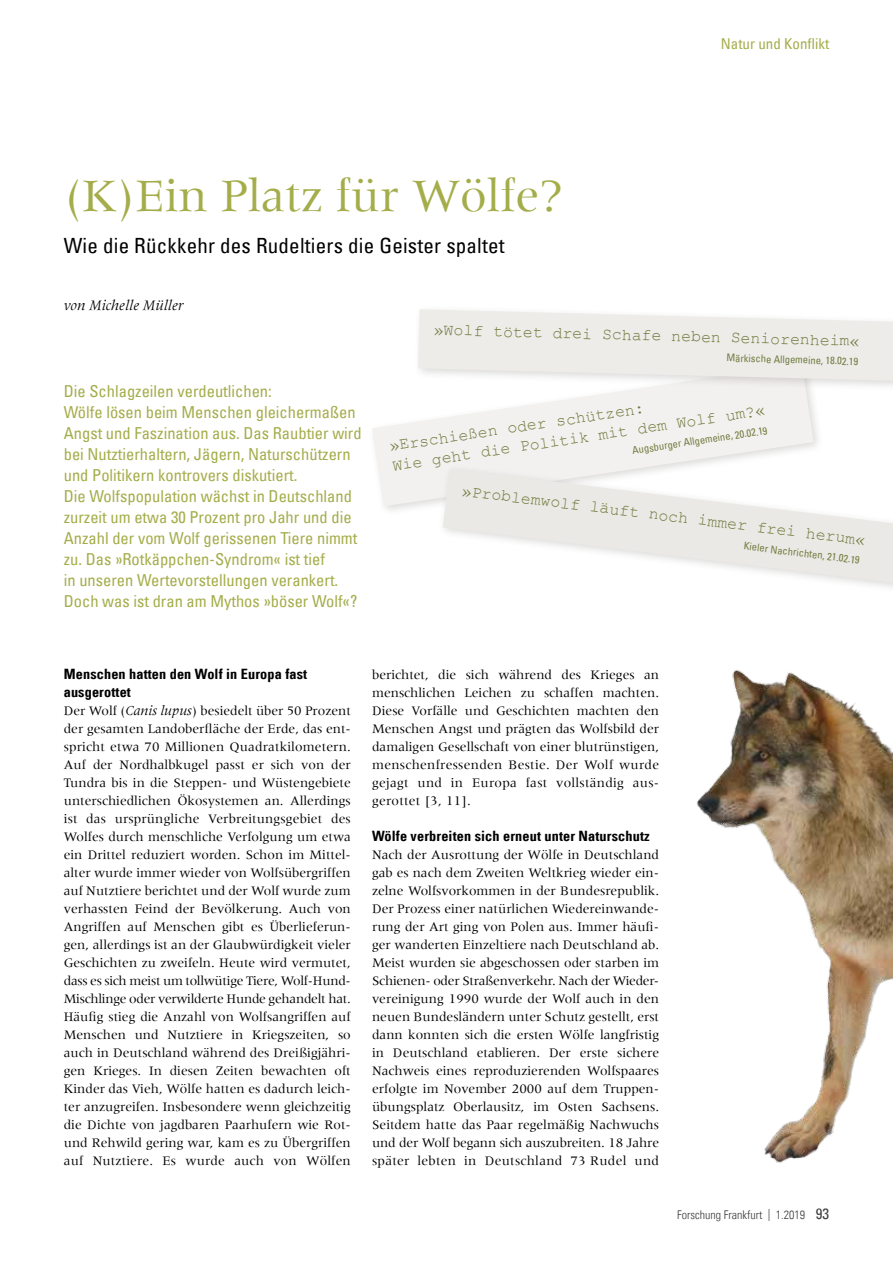
<style>
.page{position:relative;width:893px;height:1263px;background:#fff}
.page>*{position:absolute;margin:0;border:0;box-sizing:border-box;transform-origin:0 0}
.t1{font:48px "Meridien";color:#a4ad4a}
.t2{font:condensed 21px "Univers Com 57";letter-spacing:.01em;color:#000}
.t3{font:condensed 16.5px/21px "Univers Com 57";color:#a4ad4a}
.t4{font:16.5px/19.4px "Courier New";color:#717d40}
.t5{font:italic 15px "Meridien Com";color:#000}
.t6{font:condensed 15px "Univers Com 57";color:#a4ad4a}
.t7{font:14.25px/18px "Univers Com 67 Bold Cond";letter-spacing:.01em;color:#000}
.t8{font:13.5px/18px "Meridien";color:#000}
.t9{font:12px "Univers Com 47 Light Cond";color:#3c3c3b}
.t10{font:condensed 10.5px "Univers Com 57";color:#717d40}
.s1{font-family:"Meridien Com";font-style:italic;font-size:14.25px}
.s2{font-family:"Univers Com 57";font-stretch:condensed;font-size:15px}
</style>
<div class="page">
<img style="left:697px;top:669px;width:196px;height:494px">
<div style="left:367px;top:359px;width:457px;height:158px;background:#4f4a45;opacity:.2"></div>
<svg style="left:372px;top:364px;width:442px;height:142px;fill:#f3f1ef"></svg>
<div style="left:413px;top:304px;width:480px;height:89px;background:#4f4a45;opacity:.2"></div>
<svg style="left:418px;top:309px;width:475px;height:72px;background:#eeedeb"></svg>
<div style="left:438px;top:464px;width:455px;height:132px;background:#4f4a45;opacity:.2"></div>
<svg style="left:443px;top:469px;width:450px;height:114px;fill:#ebe9e5"></svg>
<h1 class="t1" style="left:64px;top:169px;width:501px">(K)Ein Platz für Wölfe?</h1>
<h2 class="t2" style="left:64px;top:232px;width:442px">Wie die Rückkehr des Rudeltiers die Geister spaltet</h2>
<p class="t5" style="left:64px;top:296px;width:122px">von Michelle Müller</p>
<p class="t6" style="left:721px;top:34px;width:110px">Natur und Konflikt</p>
<p class="t3" style="left:64px;top:380px;width:299px">Die Schlagzeilen verdeutlichen:<br>Wölfe lösen beim Menschen gleichermaßen Angst und Faszination aus. Das Raubtier wird bei Nutztierhaltern, Jägern, Naturschützern und Politikern kontrovers diskutiert.<br>Die Wolfspopulation wächst in Deutschland zurzeit um etwa 30 Prozent pro Jahr und die Anzahl der vom Wolf gerissenen Tiere nimmt zu. Das »Rotkäppchen-Syndrom« ist tief<br>in unseren Wertevorstellungen verankert.<br>Doch was ist dran am Mythos »böser Wolf«?</p>
<p class="t4" style="left:434px;top:321px;width:427px;rotate:1deg">»Wolf tötet drei Schafe neben Seniorenheim«</p>
<p class="t10" style="left:727px;top:352px;width:133px;rotate:1deg">Märkische Allgemeine, 18.02.19</p>
<p class="t4" style="left:388px;top:435px;width:378px;rotate:-8deg">»Erschießen oder schützen:<br>Wie geht die Politik mit dem Wolf um?«</p>
<p class="t10" style="left:631px;top:444px;width:138px;rotate:-9deg">Augsburger Allgemeine, 20.02.19</p>
<p class="t4" style="left:463px;top:480px;width:407px;rotate:7deg">»Problemwolf läuft noch immer frei herum«</p>
<p class="t10" style="left:745px;top:539px;width:118px;rotate:7deg">Kieler Nachrichten, 21.02.19</p>
<p class="t7" style="left:64px;top:665px;width:245px">Menschen hatten den Wolf in Europa fast ausgerottet</p>
<p class="t8" style="left:64px;top:702px;width:289px">Der Wolf (<span class="s1">Canis lupus</span>) besiedelt über 50 Prozent der gesamten Landoberfläche der Erde, das ent&shy;spricht etwa 70 Millionen Quadratkilometern.<br>Auf der Nordhalbkugel passt er sich von der Tundra bis in die Steppen- und Wüstengebiete unterschiedlichen Ökosystemen an. Allerdings ist das ursprüngliche Verbreitungsgebiet des Wolfes durch menschliche Verfolgung um etwa ein Drittel reduziert worden. Schon im Mittel&shy;alter wurde immer wieder von Wolfsübergriffen auf Nutztiere berichtet und der Wolf wurde zum verhassten Feind der Bevölkerung. Auch von Angriffen auf Menschen gibt es Überlieferun&shy;gen, allerdings ist an der Glaubwürdigkeit vieler Geschichten zu zweifeln. Heute wird vermutet, dass es sich meist um tollwütige Tiere, Wolf-Hund-Mischlinge oder verwilderte Hunde gehandelt hat.<br>Häufig stieg die Anzahl von Wolfsangriffen auf Menschen und Nutztiere in Kriegszeiten, so auch in Deutschland während des Dreißigjähri&shy;gen Krieges. In diesen Zeiten bewachten oft Kinder das Vieh, Wölfe hatten es dadurch leich&shy;ter anzugreifen. Insbesondere wenn gleichzeitig die Dichte von jagdbaren Paarhufern wie Rot&shy;und Rehwild gering war, kam es zu Übergriffen auf Nutztiere. Es wurde auch von Wölfen</p>
<p class="t8" style="left:372px;top:666px;width:289px">berichtet, die sich während des Krieges an menschlichen Leichen zu schaffen machten.<br>Diese Vorfälle und Geschichten machten den Menschen Angst und prägten das Wolfsbild der damaligen Gesellschaft von einer blutrünstigen, menschenfressenden Bestie. Der Wolf wurde gejagt und in Europa fast vollständig aus&shy;gerottet [3, 11].</p>
<p class="t7" style="left:372px;top:827px;width:279px">Wölfe verbreiten sich erneut unter Naturschutz</p>
<p class="t8" style="left:372px;top:846px;width:289px">Nach der Ausrottung der Wölfe in Deutschland gab es nach dem Zweiten Weltkrieg wieder ein&shy;zelne Wolfsvorkommen in der Bundesrepublik.<br>Der Prozess einer natürlichen Wiedereinwande&shy;rung der Art ging von Polen aus. Immer häufi&shy;ger wanderten Einzeltiere nach Deutschland ab.<br>Meist wurden sie abgeschossen oder starben im Schienen- oder Straßenverkehr. Nach der Wieder&shy;vereinigung 1990 wurde der Wolf auch in den neuen Bundesländern unter Schutz gestellt, erst dann konnten sich die ersten Wölfe langfristig in Deutschland etablieren. Der erste sichere Nachweis eines reproduzierenden Wolfspaares erfolgte im November 2000 auf dem Truppen&shy;übungsplatz Oberlausitz, im Osten Sachsens.<br>Seitdem hatte das Paar regelmäßig Nachwuchs und der Wolf begann sich auszubreiten. 18 Jahre später lebten in Deutschland 73 Rudel und</p>
<p class="t9" style="left:677px;top:1208px;width:153px">Forschung Frankfurt | 1.2019 <span class="s2">93</span></p>
</div>
